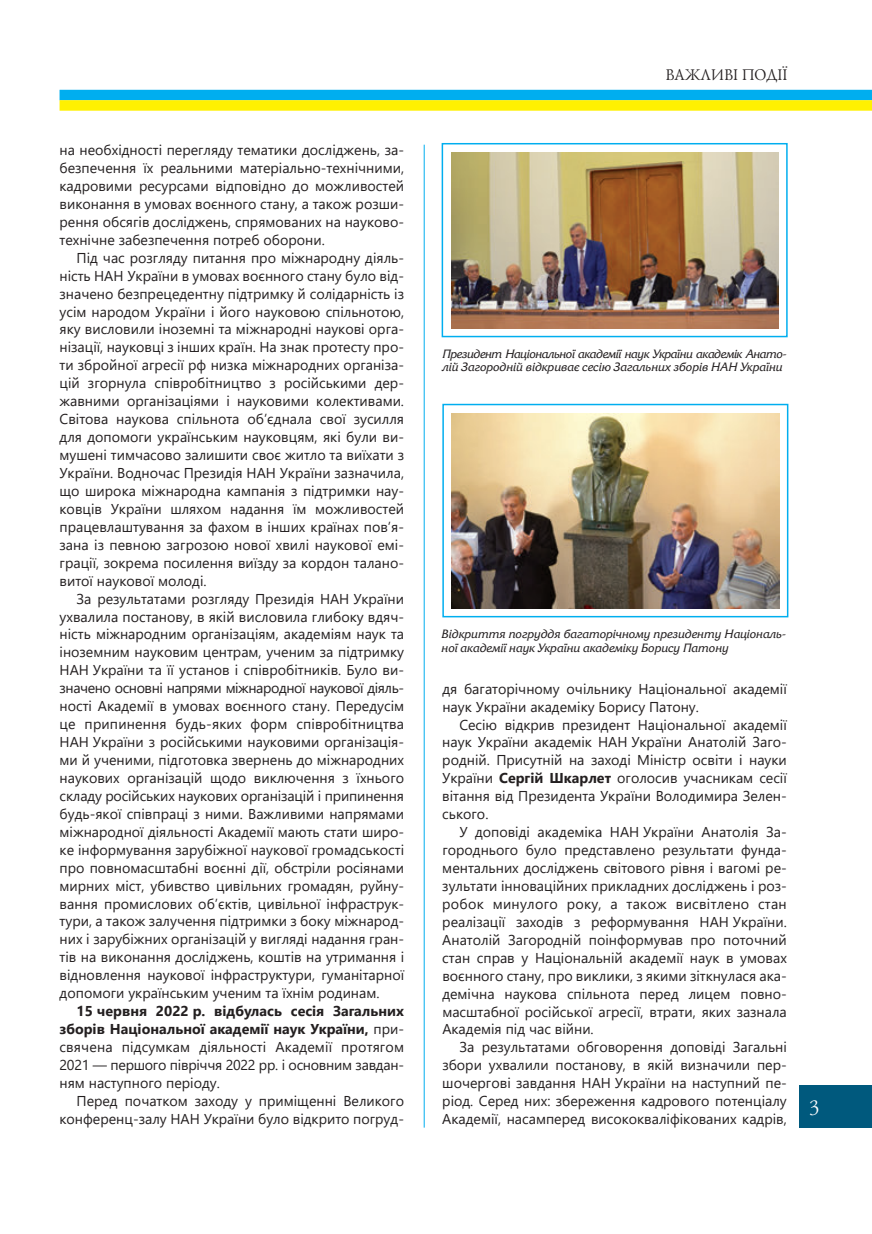
<style>
.page{position:relative;width:872px;height:1234px;background:#fff}
.page>*{position:absolute;margin:0;border:0;box-sizing:border-box;transform-origin:0 0}
.t1{font:21px "Lazurski C";color:#fff}
.t2{font:15.75px "Lazurski C";color:#231f20}
.t3{font:14.25px/18px "Segoe UI";color:#231f20;text-align:justify}
.t4{font:italic 12px/13.5px "Friz Quadrata C";letter-spacing:-.03em;color:#231f20}
.t5{font:italic 12px/13.5px "Friz Quadrata C";color:#231f20}
.s1{font-weight:700}
</style>
<div class="page">
<div style="left:799px;top:1084px;width:73px;height:43px;background:#00597d"></div>
<hr style="left:424px;top:145px;width:1px;height:982px;background:#00aeef">
<div style="left:60px;top:90px;width:812px;height:10px;background:#00aeef"></div>
<div style="left:60px;top:100px;width:812px;height:11px;background:#fff101"></div>
<img style="left:451px;top:152px;width:327px;height:176px">
<div style="left:441px;top:143px;width:346px;height:194px;border:2px solid #00aeef"></div>
<img style="left:451px;top:413px;width:328px;height:195px">
<div style="left:442px;top:403px;width:346px;height:214px;border:2px solid #00aeef"></div>
<p class="t3" style="left:60px;top:140px;width:346px">на необхідності перегляду тематики досліджень, за&shy;безпечення їх реальними матеріально-технічними, кадровими ресурсами відповідно до можливостей виконання в умовах воєнного стану, а також розши&shy;рення обсягів досліджень, спрямованих на науково&shy;технічне забезпечення потреб оборони.</p>
<p class="t3" style="left:60px;top:248px;width:346px;text-indent:17px">Під час розгляду питання про міжнародну діяль&shy;ність НАН України в умовах воєнного стану було від&shy;значено безпрецедентну підтримку й солідарність із усім народом України і його науковою спільнотою, яку висловили іноземні та міжнародні наукові орга&shy;нізації, науковці з інших країн. На знак протесту про&shy;ти збройної агресії рф низка міжнародних організа&shy;цій згорнула співробітництво з російськими дер&shy;жавними організаціями і науковими колективами.<br>Світова наукова спільнота об’єднала свої зусилля для допомоги українським науковцям, які були ви&shy;мушені тимчасово залишити своє житло та виїхати з України. Водночас Президія НАН України зазначила, що широка міжнародна кампанія з підтримки нау&shy;ковців України шляхом надання їм можливостей працевлаштування за фахом в інших країнах пов’я&shy;зана із певною загрозою нової хвилі наукової емі&shy;грації, зокрема посилення виїзду за кордон талано&shy;витої наукової молоді.</p>
<p class="t3" style="left:60px;top:588px;width:346px;text-indent:17px">За результатами розгляду Президія НАН України ухвалила постанову, в якій висловила глибоку вдяч&shy;ність міжнародним організаціям, академіям наук та іноземним науковим центрам, ученим за підтримку НАН України та її установ і співробітників. Було ви&shy;значено основні напрями міжнародної наукової діяль&shy;ності Академії в умовах воєнного стану. Передусім це припинення будь-яких форм співробітництва НАН України з російськими науковими організація&shy;ми й ученими, підготовка звернень до міжнародних наукових організацій щодо виключення з їхнього складу російських наукових організацій і припинення будь-якої співпраці з ними. Важливими напрямами міжнародної діяльності Академії мають стати широ&shy;ке інформування зарубіжної наукової громадськості про повномасштабні воєнні дії, обстріли росіянами мирних міст, убивство цивільних громадян, руйну&shy;вання промислових об’єктів, цивільної інфраструк&shy;тури, а також залучення підтримки з боку міжнарод&shy;них і зарубіжних організацій у вигляді надання гран&shy;тів на виконання досліджень, коштів на утримання і відновлення наукової інфраструктури, гуманітарної допомоги українським ученим та їхнім родинам.</p>
<p class="t3" style="left:60px;top:1001px;width:346px;text-indent:17px"><span class="s1">15 червня 2022 р. відбулась сесія Загальних зборів Національної академії наук України,</span> при&shy;свячена підсумкам діяльності Академії протягом 2021 — першого півріччя 2022 рр. і основним завдан&shy;ням наступного періоду.</p>
<p class="t3" style="left:59px;top:1090px;width:346px;text-align:right">Перед початком заходу у приміщенні Великого конференц-залу НАН України було відкрито погруд-</p>
<p class="t2" style="left:665px;top:68px;width:124px">ВАЖЛИВІ ПОДІЇ</p>
<p class="t4" style="left:442px;top:347px;width:346px">Президент Національної академії наук України академік Анато&shy;лій Загородній відкриває сесію Загальних зборів НАН України</p>
<p class="t5" style="left:441px;top:628px;width:346px">Відкриття погруддя багаторічному президенту Національ&shy;ної академії наук України академіку Борису Патону</p>
<p class="t3" style="left:442px;top:678px;width:346px">дя багаторічному очільнику Національної академії наук України академіку Борису Патону.</p>
<p class="t3" style="left:442px;top:714px;width:346px;text-indent:17px">Сесію відкрив президент Національної академії наук України академік НАН України Анатолій Заго&shy;родній. Присутній на заході Міністр освіти і науки України <span class="s1">Сергій Шкарлет</span> оголосив учасникам сесії вітання від Президента України Володимира Зелен&shy;ського.</p>
<p class="t3" style="left:442px;top:822px;width:346px;text-indent:17px">У доповіді академіка НАН України Анатолія За&shy;городнього було представлено результати фунда&shy;ментальних досліджень світового рівня і вагомі ре&shy;зультати інноваційних прикладних досліджень і роз&shy;робок минулого року, а також висвітлено стан реалізації заходів з реформування НАН України.<br>Анатолій Загородній поінформував про поточний стан справ у Національній академії наук в умовах воєнного стану, про виклики, з якими зіткнулася ака&shy;демічна наукова спільнота перед лицем повно&shy;масштабної російської агресії, втрати, яких зазнала Академія під час війни.</p>
<p class="t3" style="left:442px;top:1037px;width:346px;text-indent:17px">За результатами обговорення доповіді Загальні збори ухвалили постанову, в якій визначили пер&shy;шочергові завдання НАН України на наступний пе&shy;ріод. Серед них: збереження кадрового потенціалу Академії, насамперед висококваліфікованих кадрів,</p>
<h1 class="t1" style="left:807px;top:1097px;width:13px">3</h1>
</div>
